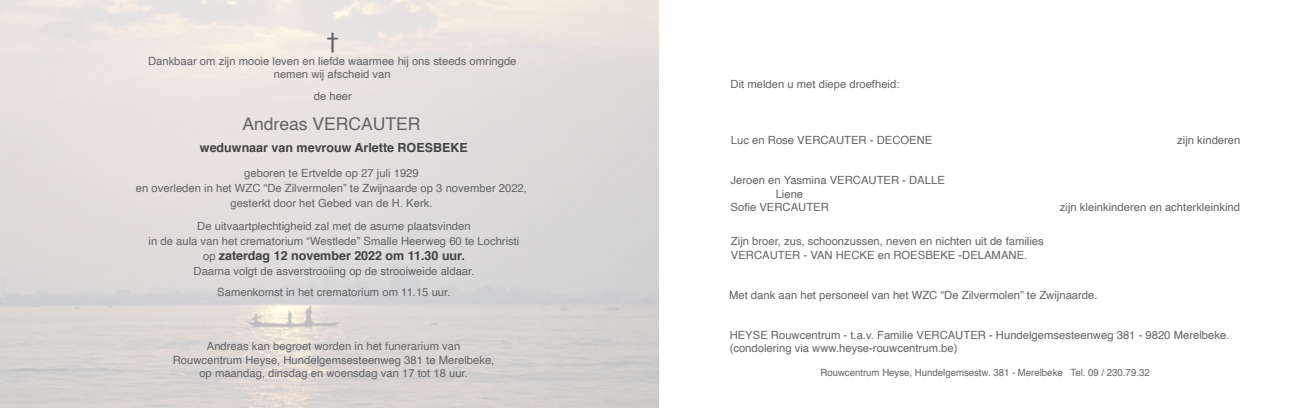
<style>
.page{position:relative;width:1312px;height:408px;background:#fff}
.page>*{position:absolute;margin:0;border:0;box-sizing:border-box;transform-origin:0 0}
._3_Naam{font:22.5px "Helvetica";color:#636366}
._3_Naam-2{font:17.5px "Helvetica";color:#636366}
.Helvetica_9{font:700 12.5px "Helvetica";color:#414243}
.Helvetica_9-2{font:11.25px "Helvetica";color:#636366}
._1_Geg_tim_10{font:11.25px "Helvetica";color:#636366}
._1_Hel_9{font:11.25px/13.5px "Helvetica";color:#636366}
._2_MM{font:11.25px "Helvetica";color:#636366}
._5_Rouwc{font:10px "Helvetica";color:#636366;scale:.96 1}
.s1{font-weight:400;font-size:11.25px;color:#636366}
</style>
<div class="page">
<p class="_3_Naam" style="left:326px;top:24px;width:14px">†</p>
<p class="Helvetica_9-2" style="left:148px;top:52px;width:370px">Dankbaar om zijn mooie leven en liefde waarmee hij ons steeds omringde</p>
<p class="Helvetica_9-2" style="left:274px;top:66px;width:118px">nemen wij afscheid van</p>
<p class="_2_MM" style="left:314px;top:87px;width:40px">de heer</p>
<p class="_3_Naam-2" style="left:242px;top:111px;width:179px">Andreas VERCAUTER</p>
<p class="Helvetica_9" style="left:200px;top:137px;width:269px">weduwnaar van mevrouw Arlette ROESBEKE</p>
<p class="Helvetica_9-2" style="left:244px;top:164px;width:176px">geboren te Ertvelde op 27 juli 1929</p>
<p class="Helvetica_9-2" style="left:136px;top:179px;width:392px">en overleden in het WZC “De Zilvermolen” te Zwijnaarde op 3 november 2022,</p>
<p class="Helvetica_9-2" style="left:230px;top:194px;width:203px">gesterkt door het Gebed van de H. Kerk.</p>
<p class="Helvetica_9-2" style="left:197px;top:217px;width:275px">De uitvaartplechtigheid zal met de asurne plaatsvinden</p>
<p class="Helvetica_9-2" style="left:149px;top:232px;width:372px">in de aula van het crematorium “Westlede” Smalle Heerweg 60 te Lochristi</p>
<p class="Helvetica_9" style="left:203px;top:245px;width:263px"><span class="s1">op</span> zaterdag 12 november 2022 om 11.30 uur.</p>
<p class="Helvetica_9-2" style="left:193px;top:262px;width:282px">Daarna volgt de asverstrooiing op de strooiweide aldaar.</p>
<p class="_2_MM" style="left:217px;top:283px;width:235px">Samenkomst in het crematorium om 11.15 uur.</p>
<p class="_1_Geg_tim_10" style="left:207px;top:337px;width:255px">Andreas kan begroet worden in het funerarium van</p>
<p class="_1_Geg_tim_10" style="left:173px;top:351px;width:323px">Rouwcentrum Heyse, Hundelgemsesteenweg 381 te Merelbeke,</p>
<p class="_1_Geg_tim_10" style="left:199px;top:364px;width:270px">op maandag, dinsdag en woensdag van 17 tot 18 uur.</p>
<p class="Helvetica_9-2" style="left:730px;top:75px;width:170px">Dit melden u met diepe droefheid:</p>
<p class="Helvetica_9-2" style="left:730px;top:131px;width:203px">Luc en Rose VERCAUTER - DECOENE</p>
<p class="Helvetica_9-2" style="left:1176px;top:131px;width:65px">zijn kinderen</p>
<p class="Helvetica_9-2" style="left:730px;top:171px;width:216px">Jeroen en Yasmina VERCAUTER - DALLE</p>
<p class="Helvetica_9-2" style="left:775px;top:185px;width:29px">Liene</p>
<p class="Helvetica_9-2" style="left:730px;top:198px;width:100px">Sofie VERCAUTER</p>
<p class="Helvetica_9-2" style="left:1059px;top:198px;width:182px">zijn kleinkinderen en achterkleinkind</p>
<p class="Helvetica_9-2" style="left:730px;top:232px;width:314px">Zijn broer, zus, schoonzussen, neven en nichten uit de families</p>
<p class="Helvetica_9-2" style="left:730px;top:246px;width:298px">VERCAUTER - VAN HECKE en ROESBEKE -DELAMANE.</p>
<p class="Helvetica_9-2" style="left:729px;top:286px;width:370px">Met dank aan het personeel van het WZC “De Zilvermolen” te Zwijnaarde.</p>
<p class="_1_Hel_9" style="left:729px;top:328px;width:501px">HEYSE Rouwcentrum - t.a.v. Familie VERCAUTER - Hundelgemsesteenweg 381 - 9820 Merelbeke. (condolering via www.heyse-rouwcentrum.be)</p>
<p class="_5_Rouwc" style="left:820px;top:365px;width:344px">Rouwcentrum Heyse, Hundelgemsestw. 381 - Merelbeke Tel. 09 / 230.79.32</p>
</div>
